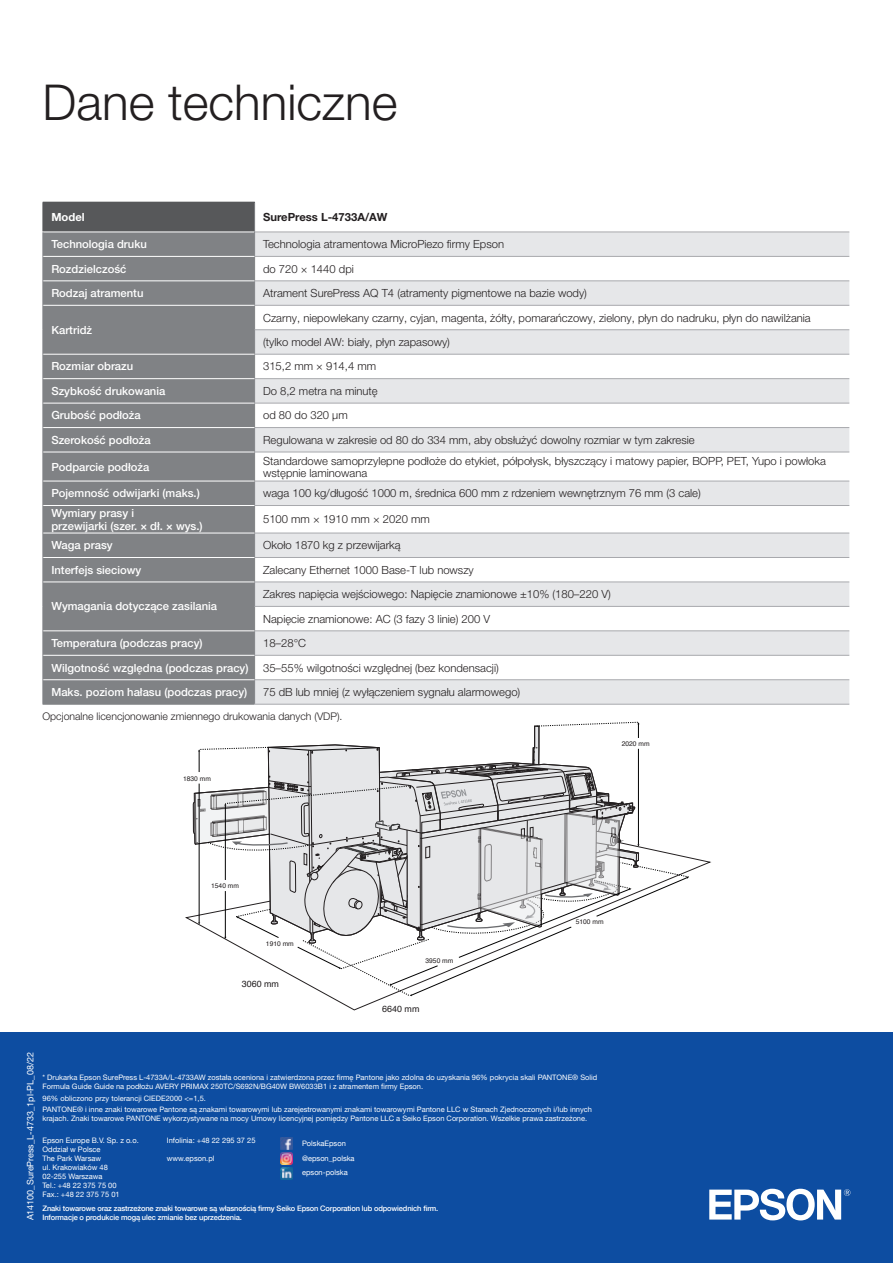
<style>
.page{position:relative;width:893px;height:1263px;background:#fff}
.page>*{position:absolute;margin:0;border:0;box-sizing:border-box;transform-origin:0 0}
.t1{font:300 49.5px "Helvetica Neue LT Pro";color:#231f20}
.t2{font:300 11.25px/12px "Helvetica Neue LT Pro";color:#231f20}
.t3{font:500 11.25px/13.5px "Helvetica Neue LT Pro";color:#fff}
.t4{font:700 11.25px "Helvetica Neue LT Pro";color:#231f20}
.t5{font:700 11.25px "Helvetica Neue LT Pro";color:#fff}
.t6{font:300 10.5px "Helvetica Neue LT Pro";color:#231f20}
.t7{font:9px "Helvetica Neue LT Pro";color:#fff}
.t8{font:8.85px "Helvetica";color:#231f20}
.t9{font:7.5px/9px "Helvetica Neue LT Pro";color:#fff}
.t10{font:7.5px "Helvetica Neue LT Com";color:#fff}
.t11{font:500 7.5px "Helvetica Neue LT Com";letter-spacing:-.02em;color:#fff}
.t12{font:6.75px "Helvetica";color:#231f20}
</style>
<div class="page">
<div style="left:0;top:1032px;width:893px;height:231px;background:#0d4da1"></div>
<svg style="left:193px;top:722px;width:496px;height:274px"></svg>
<svg style="left:709px;top:1189px;width:141px;height:31px"></svg>
<div style="left:43px;top:202px;width:212px;height:30px;background:#57585a"></div>
<div style="left:44px;top:233px;width:210px;height:471px;background:#808285"></div>
<svg style="left:255px;top:233px;width:594px;height:471px;fill:#e6e7e9"></svg>
<hr style="left:254px;top:202px;width:1px;height:30px;background:#808285">
<svg style="left:43px;top:232px;width:1px;height:472px"></svg>
<hr style="left:43px;top:704px;width:212px;height:1px;background:#808285">
<svg style="left:254px;top:232px;width:1px;height:472px"></svg>
<hr style="left:43px;top:256px;width:211px;height:1px;background:#fff">
<hr style="left:43px;top:281px;width:211px;height:1px;background:#fff">
<hr style="left:43px;top:305px;width:211px;height:1px;background:#fff">
<hr style="left:43px;top:354px;width:211px;height:1px;background:#fff">
<hr style="left:43px;top:378px;width:211px;height:1px;background:#fff">
<hr style="left:43px;top:403px;width:211px;height:1px;background:#fff">
<hr style="left:43px;top:427px;width:211px;height:1px;background:#fff">
<hr style="left:43px;top:452px;width:211px;height:1px;background:#fff">
<hr style="left:43px;top:481px;width:211px;height:1px;background:#fff">
<hr style="left:43px;top:505px;width:211px;height:1px;background:#fff">
<hr style="left:43px;top:533px;width:211px;height:1px;background:#fff">
<hr style="left:43px;top:557px;width:211px;height:1px;background:#fff">
<hr style="left:43px;top:582px;width:211px;height:1px;background:#fff">
<hr style="left:43px;top:631px;width:211px;height:1px;background:#fff">
<hr style="left:43px;top:655px;width:211px;height:1px;background:#fff">
<hr style="left:43px;top:679px;width:211px;height:1px;background:#fff">
<hr style="left:43px;top:202px;width:212px;height:1px;background:#57585a">
<hr style="left:255px;top:232px;width:594px;height:1px;background:#a8a9ad">
<hr style="left:255px;top:256px;width:594px;height:1px;background:#a8a9ad">
<hr style="left:255px;top:281px;width:594px;height:1px;background:#a8a9ad">
<hr style="left:255px;top:305px;width:594px;height:1px;background:#a8a9ad">
<hr style="left:255px;top:329px;width:594px;height:1px;background:#a8a9ad">
<hr style="left:255px;top:354px;width:594px;height:1px;background:#a8a9ad">
<hr style="left:255px;top:378px;width:594px;height:1px;background:#a8a9ad">
<hr style="left:255px;top:403px;width:594px;height:1px;background:#a8a9ad">
<hr style="left:255px;top:427px;width:594px;height:1px;background:#a8a9ad">
<hr style="left:255px;top:452px;width:594px;height:1px;background:#a8a9ad">
<hr style="left:255px;top:481px;width:594px;height:1px;background:#a8a9ad">
<hr style="left:255px;top:505px;width:594px;height:1px;background:#a8a9ad">
<hr style="left:255px;top:533px;width:594px;height:1px;background:#a8a9ad">
<hr style="left:255px;top:557px;width:594px;height:1px;background:#a8a9ad">
<hr style="left:255px;top:582px;width:594px;height:1px;background:#a8a9ad">
<hr style="left:255px;top:606px;width:594px;height:1px;background:#a8a9ad">
<hr style="left:255px;top:631px;width:594px;height:1px;background:#a8a9ad">
<hr style="left:255px;top:655px;width:594px;height:1px;background:#a8a9ad">
<hr style="left:255px;top:679px;width:594px;height:1px;background:#a8a9ad">
<hr style="left:255px;top:704px;width:594px;height:1px;background:#a8a9ad">
<svg style="left:281px;top:1137px;width:12px;height:42px"></svg>
<p class="t1" style="left:43px;top:73px;width:356px">Dane techniczne</p>
<p class="t5" style="left:51px;top:210px;width:35px">Model</p>
<p class="t4" style="left:263px;top:210px;width:126px">SurePress L-4733A/AW</p>
<p class="t3" style="left:51px;top:237px;width:97px">Technologia druku</p>
<p class="t2" style="left:263px;top:238px;width:242px">Technologia atramentowa MicroPiezo firmy Epson</p>
<p class="t3" style="left:51px;top:262px;width:77px">Rozdzielczość</p>
<p class="t2" style="left:263px;top:262px;width:92px">do 720 × 1440 dpi</p>
<p class="t3" style="left:51px;top:286px;width:94px">Rodzaj atramentu</p>
<p class="t2" style="left:263px;top:287px;width:325px">Atrament SurePress AQ T4 (atramenty pigmentowe na bazie wody)</p>
<p class="t3" style="left:51px;top:323px;width:42px">Kartridż</p>
<p class="t2" style="left:263px;top:311px;width:549px">Czarny, niepowlekany czarny, cyjan, magenta, żółty, pomarańczowy, zielony, płyn do nadruku, płyn do nawilżania</p>
<p class="t2" style="left:263px;top:336px;width:188px">(tylko model AW: biały, płyn zapasowy)</p>
<p class="t3" style="left:51px;top:360px;width:83px">Rozmiar obrazu</p>
<p class="t2" style="left:263px;top:360px;width:115px">315,2 mm × 914,4 mm</p>
<p class="t3" style="left:51px;top:384px;width:115px">Szybkość drukowania</p>
<p class="t2" style="left:263px;top:385px;width:116px">Do 8,2 metra na minutę</p>
<p class="t3" style="left:51px;top:408px;width:91px">Grubość podłoża</p>
<p class="t2" style="left:263px;top:409px;width:86px">od 80 do 320 μm</p>
<p class="t3" style="left:51px;top:433px;width:101px">Szerokość podłoża</p>
<p class="t2" style="left:263px;top:434px;width:433px">Regulowana w zakresie od 80 do 334 mm, aby obsłużyć dowolny rozmiar w tym zakresie</p>
<p class="t3" style="left:51px;top:460px;width:99px">Podparcie podłoża</p>
<p class="t2" style="left:263px;top:454px;width:564px">Standardowe samoprzylepne podłoże do etykiet, półpołysk, błyszczący i matowy papier, BOPP, PET, Yupo i powłoka wstępnie laminowana</p>
<p class="t3" style="left:51px;top:486px;width:150px">Pojemność odwijarki (maks.)</p>
<p class="t2" style="left:263px;top:487px;width:439px">waga 100 kg/długość 1000 m, średnica 600 mm z rdzeniem wewnętrznym 76 mm (3 cale)</p>
<p class="t3" style="left:51px;top:506px;width:153px">Wymiary prasy i<br>przewijarki (szer. × dł. × wys.)</p>
<p class="t2" style="left:263px;top:513px;width:168px">5100 mm × 1910 mm × 2020 mm</p>
<p class="t3" style="left:51px;top:538px;width:63px">Waga prasy</p>
<p class="t2" style="left:263px;top:539px;width:139px">Około 1870 kg z przewijarką</p>
<p class="t3" style="left:51px;top:563px;width:92px">Interfejs sieciowy</p>
<p class="t2" style="left:263px;top:563px;width:212px">Zalecany Ethernet 1000 Base-T lub nowszy</p>
<p class="t3" style="left:51px;top:599px;width:167px">Wymagania dotyczące zasilania</p>
<p class="t2" style="left:263px;top:588px;width:349px">Zakres napięcia wejściowego: Napięcie znamionowe ±10% (180–220 V)</p>
<p class="t2" style="left:263px;top:612px;width:228px">Napięcie znamionowe: AC (3 fazy 3 linie) 200 V</p>
<p class="t3" style="left:51px;top:636px;width:153px">Temperatura (podczas pracy)</p>
<p class="t2" style="left:263px;top:637px;width:45px">18–28°C</p>
<p class="t3" style="left:51px;top:661px;width:199px">Wilgotność względna (podczas pracy)</p>
<p class="t2" style="left:263px;top:661px;width:237px">35–55% wilgotności względnej (bez kondensacji)</p>
<p class="t3" style="left:51px;top:685px;width:197px">Maks. poziom hałasu (podczas pracy)</p>
<p class="t2" style="left:263px;top:686px;width:259px">75 dB lub mniej (z wyłączeniem sygnału alarmowego)</p>
<p class="t6" style="left:43px;top:710px;width:301px">Opcjonalne licencjonowanie zmiennego drukowania danych (VDP).</p>
<p class="t12" style="left:183px;top:773px;width:29px">1830 mm</p>
<p class="t12" style="left:622px;top:738px;width:29px">2020 mm</p>
<p class="t12" style="left:211px;top:880px;width:29px">1540 mm</p>
<p class="t12" style="left:266px;top:938px;width:29px">1910 mm</p>
<p class="t8" style="left:242px;top:977px;width:39px">3060 mm</p>
<p class="t12" style="left:426px;top:956px;width:29px">3950 mm</p>
<p class="t8" style="left:382px;top:1002px;width:39px">6640 mm</p>
<p class="t12" style="left:576px;top:917px;width:29px">5100 mm</p>
<p class="t7" style="left:25px;top:1220px;width:170px;rotate:-90deg">A14100_SurePress_L-4733_1pl-PL_08/22</p>
<p class="t9" style="left:43px;top:1073px;width:556px">* Drukarka Epson SurePress L-4733A/L-4733AW została oceniona i zatwierdzona przez firmę Pantone jako zdolna do uzyskania 96% pokrycia skali PANTONE® Solid<br>Formula Guide Guide na podłożu AVERY PRIMAX 250TC/S692N/BG40W BW6033B1 i z atramentem firmy Epson.</p>
<p class="t9" style="left:43px;top:1093px;width:165px">96% obliczono przy tolerancji CIEDE2000 &lt;=1,5.</p>
<p class="t9" style="left:43px;top:1104px;width:551px">PANTONE® i inne znaki towarowe Pantone są znakami towarowymi lub zarejestrowanymi znakami towarowymi Pantone LLC w Stanach Zjednoczonych i/lub innych krajach. Znaki towarowe PANTONE wykorzystywane na mocy Umowy licencyjnej pomiędzy Pantone LLC a Seiko Epson Corporation. Wszelkie prawa zastrzeżone.</p>
<p class="t10" style="left:167px;top:1136px;width:90px">Infolinia: +48 22 295 37 25</p>
<p class="t10" style="left:167px;top:1154px;width:49px">www.epson.pl</p>
<p class="t10" style="left:43px;top:1136px;width:98px">Epson Europe B.V. Sp. z o.o.</p>
<p class="t10" style="left:43px;top:1145px;width:60px">Oddział w Polsce</p>
<p class="t10" style="left:43px;top:1154px;width:60px">The Park Warsaw</p>
<p class="t10" style="left:43px;top:1163px;width:67px">ul. Krakowiaków 48</p>
<p class="t10" style="left:43px;top:1172px;width:62px">02-255 Warszawa</p>
<p class="t10" style="left:43px;top:1181px;width:76px">Tel.: +48 22 375 75 00</p>
<p class="t10" style="left:43px;top:1190px;width:79px">Fax.: +48 22 375 75 01</p>
<p class="t10" style="left:302px;top:1138px;width:45px">PolskaEpson</p>
<p class="t10" style="left:302px;top:1153px;width:54px">@epson_polska</p>
<p class="t10" style="left:302px;top:1168px;width:47px">epson-polska</p>
<p class="t11" style="left:43px;top:1204px;width:397px">Znaki towarowe oraz zastrzeżone znaki towarowe są własnością firmy Seiko Epson Corporation lub odpowiednich firm.</p>
<p class="t11" style="left:43px;top:1213px;width:201px">Informacje o produkcie mogą ulec zmianie bez uprzedzenia.</p>
</div>
